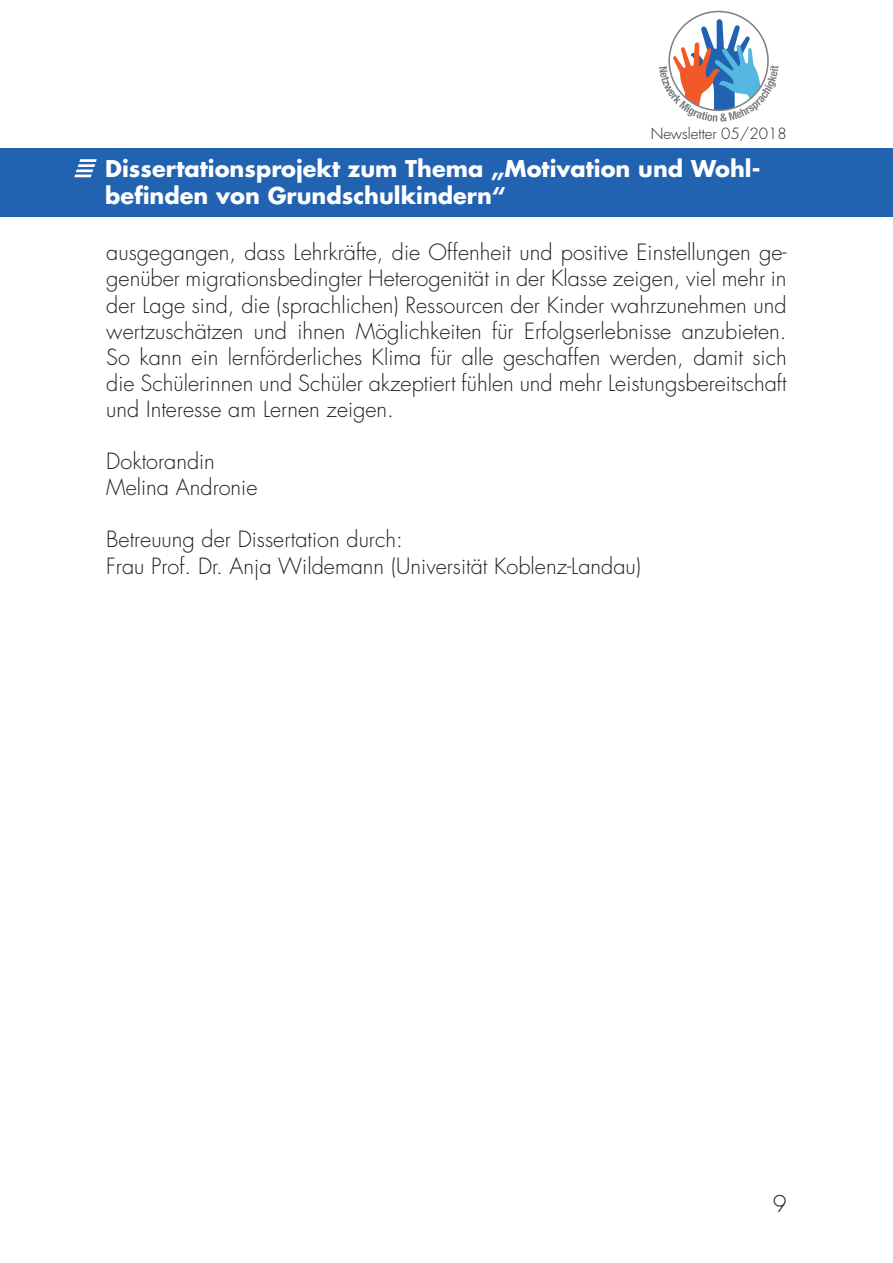
<style>
.page{position:relative;width:893px;height:1263px;background:#fff}
.page>*{position:absolute;margin:0;border:0;box-sizing:border-box;transform-origin:0 0}
.t1{font:700 22.5px/27px "Futura Std";color:#fff}
.t2{font:300 22.5px "Futura Std";color:#231f20}
.t3{font:300 21.75px/26.1px "Futura Std";color:#231f20;text-align:justify}
.t4{font:300 15px "Futura Std";color:#231f20}
</style>
<div class="page">
<div style="left:0;top:149px;width:893px;height:68px;background:#2163b0"></div>
<svg style="left:659px;top:11px;width:119px;height:111px"></svg>
<svg style="left:74px;top:159px;width:23px;height:18px"></svg>
<p class="t4" style="left:651px;top:125px;width:137px">Newsletter 05/2018</p>
<p class="t1" style="left:105px;top:155px;width:657px">Dissertationsprojekt zum Thema „Motivation und Wohl&shy;befinden von Grundschulkindern“</p>
<p class="t3" style="left:106px;top:240px;width:682px">ausgegangen, dass Lehrkräfte, die Offenheit und positive Einstellungen ge&shy;genüber migrationsbedingter Heterogenität in der Klasse zeigen, viel mehr in der Lage sind, die (sprachlichen) Ressourcen der Kinder wahrzunehmen und wertzuschätzen und ihnen Möglichkeiten für Erfolgserlebnisse anzubieten.<br>So kann ein lernförderliches Klima für alle geschaffen werden, damit sich die Schülerinnen und Schüler akzeptiert fühlen und mehr Leistungsbereitschaft und Interesse am Lernen zeigen.</p>
<p class="t3" style="left:106px;top:449px;width:110px">Doktorandin</p>
<p class="t3" style="left:106px;top:475px;width:153px">Melina Andronie</p>
<p class="t3" style="left:106px;top:527px;width:298px">Betreuung der Dissertation durch:</p>
<p class="t3" style="left:106px;top:553px;width:536px">Frau Prof. Dr. Anja Wildemann (Universität Koblenz-Landau)</p>
<p class="t2" style="left:773px;top:1190px;width:15px">9</p>
</div>
